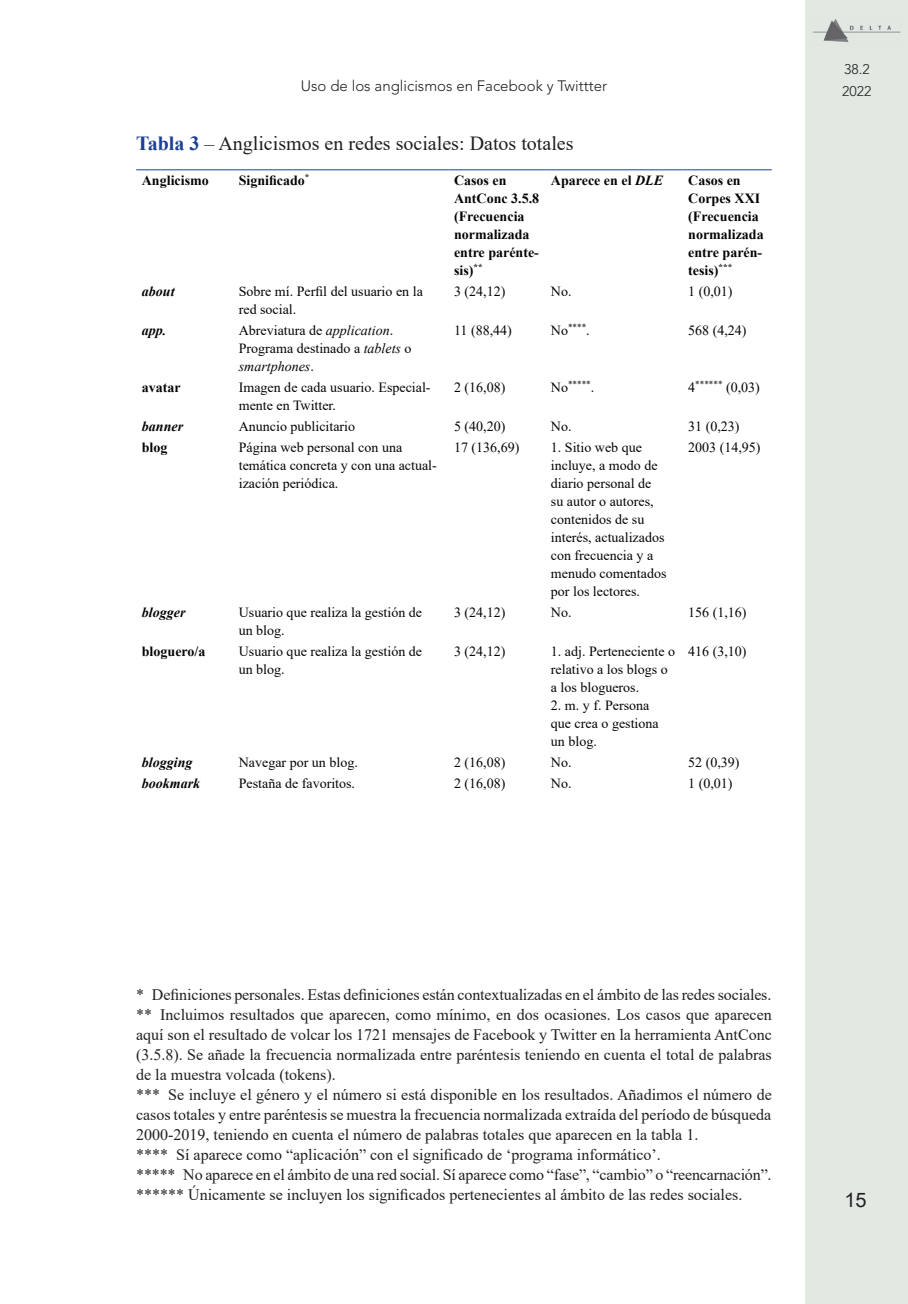
<style>
.page{position:relative;width:908px;height:1304px;background:#fff}
.page>*{position:absolute;margin:0;border:0;box-sizing:border-box;transform-origin:0 0}
.t1{font:20px "Times New Roman";color:#231f20}
.t2{font:20px "Arial";color:#231f20}
.t3{font:16px/20px "Times New Roman";color:#231f20}
.t4{font:300 15px "Avenir";color:#231f20}
.t5{font:14px/18px "Times New Roman";color:#040503}
.t6{font:700 14px/18px "Times New Roman";color:#040503}
.t7{font:italic 700 14px "Times New Roman";color:#040503}
.t8{font:300 14px/22px "Avenir";color:#231f20}
.t9{font:9.2px "Times New Roman";color:#040503}
.s1{font-weight:700;color:#1b3f94}
.s2{font-style:italic}
.s3{font-size:14px}
</style>
<div class="page">
<div style="left:804px;top:0;width:102px;height:1304px;background:#e1e9e2"></div>
<img style="left:813px;top:19px;width:88px;height:23px">
<hr style="left:136px;top:169px;width:97px;height:1px;background:#1b3f94">
<hr style="left:233px;top:169px;width:215px;height:1px;background:#1b3f94">
<hr style="left:448px;top:169px;width:97px;height:1px;background:#1b3f94">
<hr style="left:545px;top:169px;width:137px;height:1px;background:#1b3f94">
<hr style="left:682px;top:169px;width:89px;height:1px;background:#1b3f94">
<p class="t4" style="left:301px;top:77px;width:307px">Uso de los anglicismos en Facebook y Twittter</p>
<p class="t1" style="left:136px;top:129px;width:439px"><span class="s1">Tabla 3</span> – Anglicismos en redes sociales: Datos totales</p>
<p class="t6" style="left:142px;top:171px;width:68px">Anglicismo</p>
<p class="t6" style="left:239px;top:171px;width:72px">Significado<sup>*</sup></p>
<p class="t6" style="left:454px;top:171px;width:87px">Casos en<br>AntConc 3.5.8 (Frecuencia normalizada entre parénte&shy;sis)<sup>**</sup></p>
<p class="t6" style="left:550px;top:171px;width:114px">Aparece en el <span class="s2">DLE</span></p>
<p class="t6" style="left:688px;top:171px;width:77px">Casos en<br>Corpes XXI (Frecuencia normalizada entre parén&shy;tesis)<sup>***</sup></p>
<p class="t7" style="left:142px;top:281px;width:34px">about</p>
<p class="t5" style="left:239px;top:282px;width:185px">Sobre mí. Perfil del usuario en la red social.</p>
<p class="t5" style="left:454px;top:282px;width:53px">3 (24,12)</p>
<p class="t5" style="left:550px;top:282px;width:22px">No.</p>
<p class="t5" style="left:688px;top:282px;width:46px">1 (0,01)</p>
<p class="t7" style="left:142px;top:320px;width:26px">app.</p>
<p class="t5" style="left:239px;top:321px;width:174px">Abreviatura de <span class="s2">application</span>.<br>Programa destinado a <span class="s2">tablets</span> o <span class="s2">smartphones</span>.</p>
<p class="t5" style="left:454px;top:321px;width:59px">11 (88,44)</p>
<p class="t9" style="left:550px;top:321px;width:40px"><span class="s3">No</span>****<span class="s3">.</span></p>
<p class="t5" style="left:688px;top:321px;width:60px">568 (4,24)</p>
<p class="t6" style="left:142px;top:378px;width:40px">avatar</p>
<p class="t5" style="left:239px;top:378px;width:193px">Imagen de cada usuario. Especial&shy;mente en Twitter.</p>
<p class="t5" style="left:454px;top:378px;width:53px">2 (16,08)</p>
<p class="t9" style="left:550px;top:378px;width:45px"><span class="s3">No</span>*****<span class="s3">.</span></p>
<p class="t5" style="left:688px;top:378px;width:73px">4<sup>******</sup> (0,03)</p>
<p class="t7" style="left:142px;top:416px;width:43px">banner</p>
<p class="t5" style="left:239px;top:417px;width:118px">Anuncio publicitario</p>
<p class="t5" style="left:454px;top:417px;width:53px">5 (40,20)</p>
<p class="t5" style="left:550px;top:417px;width:22px">No.</p>
<p class="t5" style="left:688px;top:417px;width:53px">31 (0,23)</p>
<p class="t6" style="left:142px;top:438px;width:27px">blog</p>
<p class="t5" style="left:239px;top:438px;width:199px">Página web personal con una temática concreta y con una actual&shy;ización periódica.</p>
<p class="t5" style="left:454px;top:438px;width:67px">17 (136,69)</p>
<p class="t5" style="left:550px;top:438px;width:117px">1. Sitio web que incluye, a modo de diario personal de su autor o autores, contenidos de su interés, actualizados con frecuencia y a menudo comentados por los lectores.</p>
<p class="t5" style="left:688px;top:438px;width:74px">2003 (14,95)</p>
<p class="t7" style="left:142px;top:603px;width:45px">blogger</p>
<p class="t5" style="left:239px;top:603px;width:185px">Usuario que realiza la gestión de un blog.</p>
<p class="t5" style="left:454px;top:603px;width:53px">3 (24,12)</p>
<p class="t5" style="left:550px;top:603px;width:22px">No.</p>
<p class="t5" style="left:688px;top:603px;width:60px">156 (1,16)</p>
<p class="t6" style="left:142px;top:642px;width:65px">bloguero/a</p>
<p class="t5" style="left:239px;top:642px;width:185px">Usuario que realiza la gestión de un blog.</p>
<p class="t5" style="left:454px;top:642px;width:53px">3 (24,12)</p>
<p class="t5" style="left:550px;top:642px;width:126px">1. adj. Perteneciente o relativo a los blogs o a los blogueros.</p>
<p class="t5" style="left:550px;top:696px;width:109px">2. m. y f. Persona que crea o gestiona un blog.</p>
<p class="t5" style="left:688px;top:642px;width:60px">416 (3,10)</p>
<p class="t7" style="left:142px;top:753px;width:52px">blogging</p>
<p class="t5" style="left:239px;top:753px;width:120px">Navegar por un blog.</p>
<p class="t5" style="left:454px;top:753px;width:53px">2 (16,08)</p>
<p class="t5" style="left:550px;top:753px;width:22px">No.</p>
<p class="t5" style="left:688px;top:753px;width:53px">52 (0,39)</p>
<p class="t7" style="left:142px;top:774px;width:60px">bookmark</p>
<p class="t5" style="left:239px;top:774px;width:118px">Pestaña de favoritos.</p>
<p class="t5" style="left:454px;top:774px;width:53px">2 (16,08)</p>
<p class="t5" style="left:550px;top:774px;width:22px">No.</p>
<p class="t5" style="left:688px;top:774px;width:46px">1 (0,01)</p>
<p class="t8" style="left:841px;top:58px;width:31px">38.2<br>2022</p>
<p class="t3" style="left:136px;top:985px;width:637px">* Definiciones personales. Estas definiciones están contextualizadas en el ámbito de las redes sociales. ** Incluimos resultados que aparecen, como mínimo, en dos ocasiones. Los casos que aparecen aquí son el resultado de volcar los 1721 mensajes de Facebook y Twitter en la herramienta AntConc (3.5.8). Se añade la frecuencia normalizada entre paréntesis teniendo en cuenta el total de palabras de la muestra volcada (tokens).<br>*** Se incluye el género y el número si está disponible en los resultados. Añadimos el número de casos totales y entre paréntesis se muestra la frecuencia normalizada extraída del período de búsqueda 2000-2019, teniendo en cuenta el número de palabras totales que aparecen en la tabla 1.<br>**** Sí aparece como “aplicación” con el significado de ‘programa informático’.<br>***** No aparece en el ámbito de una red social. Sí aparece como “fase”, “cambio” o “reencarnación”. ****** Únicamente se incluyen los significados pertenecientes al ámbito de las redes sociales.</p>
<p class="t2" style="left:844px;top:1186px;width:24px">15</p>
</div>
